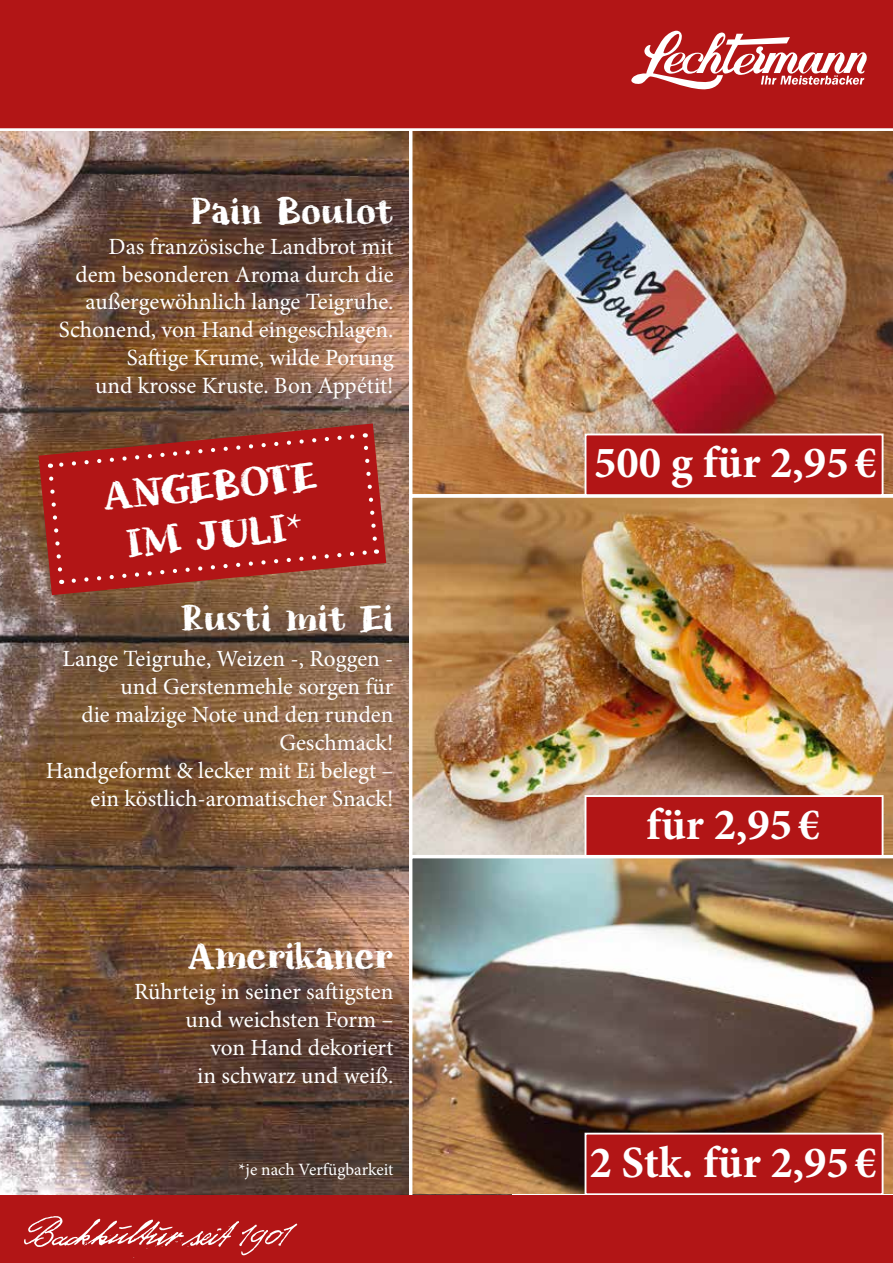
<style>
.page{position:relative;width:893px;height:1263px;background:#fff}
.page>*{position:absolute;margin:0;border:0;box-sizing:border-box;transform-origin:0 0}
.t1{font:700 44.85px "Minion Pro";color:#fff}
.t2{font:41.1px/49.2px "Chalkaholic DEMO";color:#fff;text-align:center}
.t3{font:37.8px "Chalkaholic DEMO";letter-spacing:-.035em;color:#fff}
.t4{font:23.25px/27.9px "Minion Pro";color:#fff;text-align:right}
.t5{font:17.25px "Minion Pro";color:#fff}
.s1{font-family:"Minion Pro"}
</style>
<div class="page">
<img style="left:0;top:131px;width:409px;height:1064px">
<img style="left:412px;top:497px;width:481px;height:358px">
<img style="left:412px;top:131px;width:481px;height:363px">
<div style="left:0;top:0;width:893px;height:129px;background:#b21516"></div>
<div style="left:598px;top:8px;width:295px;height:105px;background:#b21516"></div>
<svg style="left:631px;top:30px;width:236px;height:60px"></svg>
<svg style="left:39px;top:423px;width:347px;height:172px"></svg>
<svg style="left:47px;top:432px;width:332px;height:153px"></svg>
<div style="left:585px;top:434px;width:298px;height:61px;background:#b21516"></div>
<div style="left:585px;top:433px;width:298px;height:63px;border:2px solid #fff"></div>
<div style="left:585px;top:796px;width:298px;height:61px;background:#b21516"></div>
<div style="left:585px;top:795px;width:298px;height:63px;border:2px solid #fff"></div>
<img style="left:412px;top:855px;width:481px;height:340px">
<div style="left:585px;top:1133px;width:298px;height:61px;background:#b21516"></div>
<div style="left:585px;top:1133px;width:298px;height:62px;border:2px solid #fff"></div>
<div style="left:0;top:1195px;width:893px;height:68px;background:#b21516"></div>
<svg style="left:24px;top:1216px;width:273px;height:42px"></svg>
<h3 class="t3" style="left:191px;top:189px;width:204px">Pain Boulot</h3>
<p class="t4" style="left:59px;top:232px;width:336px">Das französische Landbrot mit<br>dem besonderen Aroma durch die außergewöhnlich lange Teigruhe.<br>Schonend, von Hand eingeschlagen.<br>Saftige Krume, wilde Porung<br>und krosse Kruste. Bon Appétit!</p>
<h2 class="t2" style="left:100px;top:473px;width:217px;rotate:-6deg">ANGEBOTE<br>IM JULI<span class="s1">*</span></h2>
<h3 class="t3" style="left:181px;top:596px;width:214px">Rusti mit Ei</h3>
<p class="t4" style="left:46px;top:645px;width:349px">Lange Teigruhe, Weizen -, Roggen - und Gerstenmehle sorgen für<br>die malzige Note und den runden<br>Geschmack!<br>Handgeformt &amp; lecker mit Ei belegt – ein köstlich-aromatischer Snack!</p>
<h3 class="t3" style="left:188px;top:935px;width:207px">Amerikaner</h3>
<p class="t4" style="left:134px;top:978px;width:261px">Rührteig in seiner saftigsten und weichsten Form –<br>von Hand dekoriert<br>in schwarz und weiß.</p>
<p class="t5" style="left:239px;top:1158px;width:156px">*je nach Verfügbarkeit</p>
<h1 class="t1" style="left:594px;top:431px;width:284px">500 g für 2,95€</h1>
<h1 class="t1" style="left:646px;top:793px;width:175px">für 2,95€</h1>
<h1 class="t1" style="left:589px;top:1130px;width:289px">2 Stk. für 2,95€</h1>
</div>
